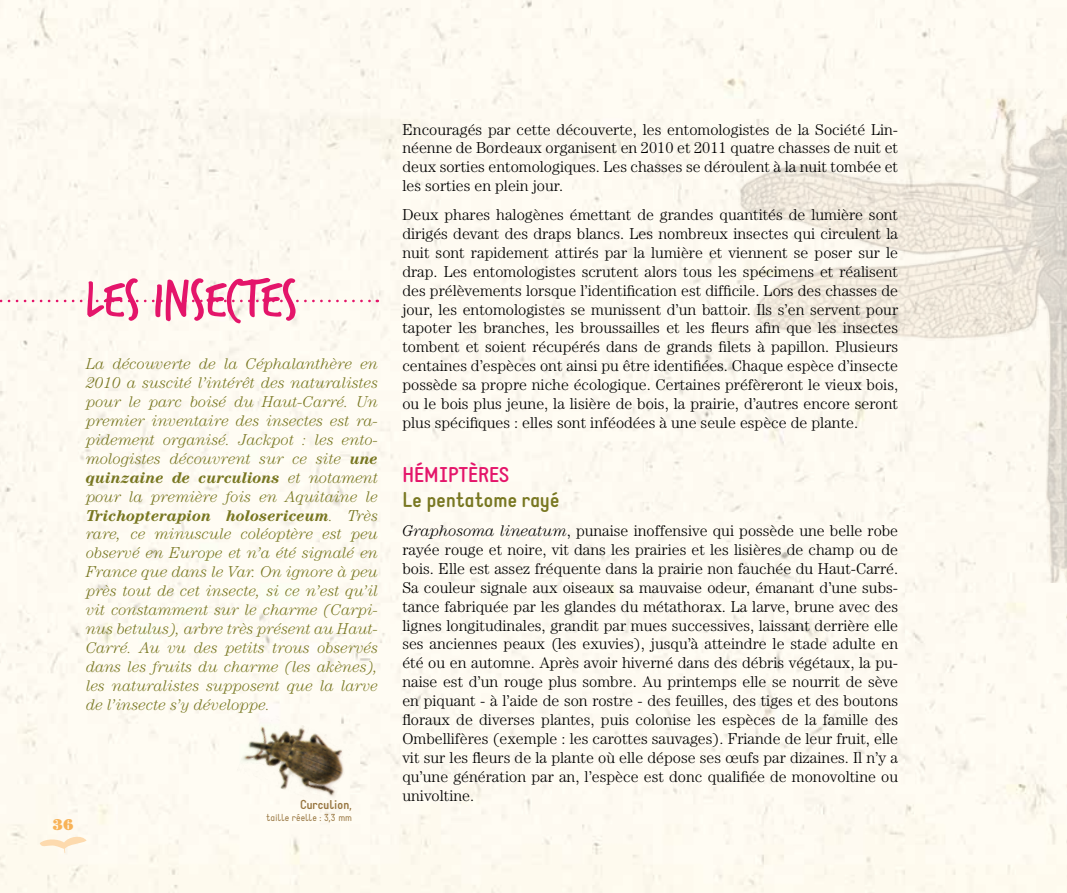
<style>
.page{position:relative;width:1067px;height:893px;background:#fff}
.page>*{position:absolute;margin:0;border:0;box-sizing:border-box;transform-origin:0 0}
.t1{font:56px "Trash Hand";color:#e4156a}
.t2{font:700 21px/25.2px "Static";color:#787721}
.t3{font:300 15.75px/18.9px "Century";color:#000;text-align:justify}
.t4{font:italic 300 15.75px/18.9px "Century";color:#787721;text-align:justify}
.t5{font:900 15.75px "Century";color:#f8b358}
.t6{font:700 12.78px "Static";color:#97753f}
.t7{font:9.97px "Static";color:#97753f}
.s1{font-weight:700}
.s2{font-weight:400}
.s3{color:#e4156a}
.s4{font-style:italic}
</style>
<div class="page">
<div style="left:0;top:0;width:1066px;height:893px;background:#fefaf1"></div>
<img style="left:736px;top:86px;width:331px;height:497px">
<svg style="left:0;top:300px;width:378px;height:2px"></svg>
<img style="left:236px;top:709px;width:119px;height:99px">
<svg style="left:40px;top:834px;width:47px;height:21px"></svg>
<p class="t1" style="left:86px;top:272px;width:213px">LES INSECTES</p>
<p class="t4" style="left:86px;top:354px;width:294px">La découverte de la Céphalanthère en 2010 a suscité l’intérêt des naturalistes pour le parc boisé du Haut-Carré. Un premier inventaire des insectes est ra&shy;pidement organisé. Jackpot : les ento&shy;mologistes découvrent sur ce site <span class="s1">une quinzaine de curculions</span> et notament pour la première fois en Aquitaine le <span class="s1">Trichopterapion holosericeum</span>. Très rare, ce minuscule coléoptère est peu observé en Europe et n’a été signalé en France que dans le Var. On ignore à peu près tout de cet insecte, si ce n’est qu’il vit constamment sur le charme (Carpi&shy;nus betulus), arbre très présent au Haut-Carré. Au vu des petits trous observés dans les fruits du charme (les akènes), les naturalistes supposent que la larve de l’insecte s’y développe.</p>
<p class="t5" style="left:53px;top:815px;width:23px">36</p>
<p class="t6" style="left:300px;top:797px;width:53px">Curculion<span class="s2">,</span></p>
<p class="t7" style="left:266px;top:811px;width:87px">taille réelle : 3,3 mm</p>
<p class="t3" style="left:402px;top:119px;width:497px">Encouragés par cette découverte, les entomologistes de la Société Lin&shy;néenne de Bordeaux organisent en 2010 et 2011 quatre chasses de nuit et deux sorties entomologiques. Les chasses se déroulent à la nuit tombée et les sorties en plein jour.</p>
<p class="t3" style="left:402px;top:205px;width:497px">Deux phares halogènes émettant de grandes quantités de lumière sont dirigés devant des draps blancs. Les nombreux insectes qui circulent la nuit sont rapidement attirés par la lumière et viennent se poser sur le drap. Les entomologistes scrutent alors tous les spécimens et réalisent des prélèvements lorsque l’identification est difficile. Lors des chasses de jour, les entomologistes se munissent d’un battoir. Ils s’en servent pour tapoter les branches, les broussailles et les fleurs afin que les insectes tombent et soient récupérés dans de grands filets à papillon. Plusieurs centaines d’espèces ont ainsi pu être identifiées. Chaque espèce d’insecte possède sa propre niche écologique. Certaines préfèreront le vieux bois, ou le bois plus jeune, la lisière de bois, la prairie, d’autres encore seront plus spécifiques : elles sont inféodées à une seule espèce de plante.</p>
<p class="t2" style="left:402px;top:463px;width:159px"><span class="s3">HémiptèreS<br></span>Le pentatome rayé</p>
<p class="t3" style="left:402px;top:521px;width:497px"><span class="s4">Graphosoma lineatum</span>, punaise inoffensive qui possède une belle robe rayée rouge et noire, vit dans les prairies et les lisières de champ ou de bois. Elle est assez fréquente dans la prairie non fauchée du Haut-Carré.<br>Sa couleur signale aux oiseaux sa mauvaise odeur, émanant d’une subs&shy;tance fabriquée par les glandes du métathorax. La larve, brune avec des lignes longitudinales, grandit par mues successives, laissant derrière elle ses anciennes peaux (les exuvies), jusqu’à atteindre le stade adulte en été ou en automne. Après avoir hiverné dans des débris végétaux, la pu&shy;naise est d’un rouge plus sombre. Au printemps elle se nourrit de sève en piquant - à l’aide de son rostre - des feuilles, des tiges et des boutons floraux de diverses plantes, puis colonise les espèces de la famille des Ombellifères (exemple : les carottes sauvages). Friande de leur fruit, elle vit sur les fleurs de la plante où elle dépose ses œufs par dizaines. Il n’y a qu’une génération par an, l’espèce est donc qualifiée de monovoltine ou univoltine.</p>
</div>
